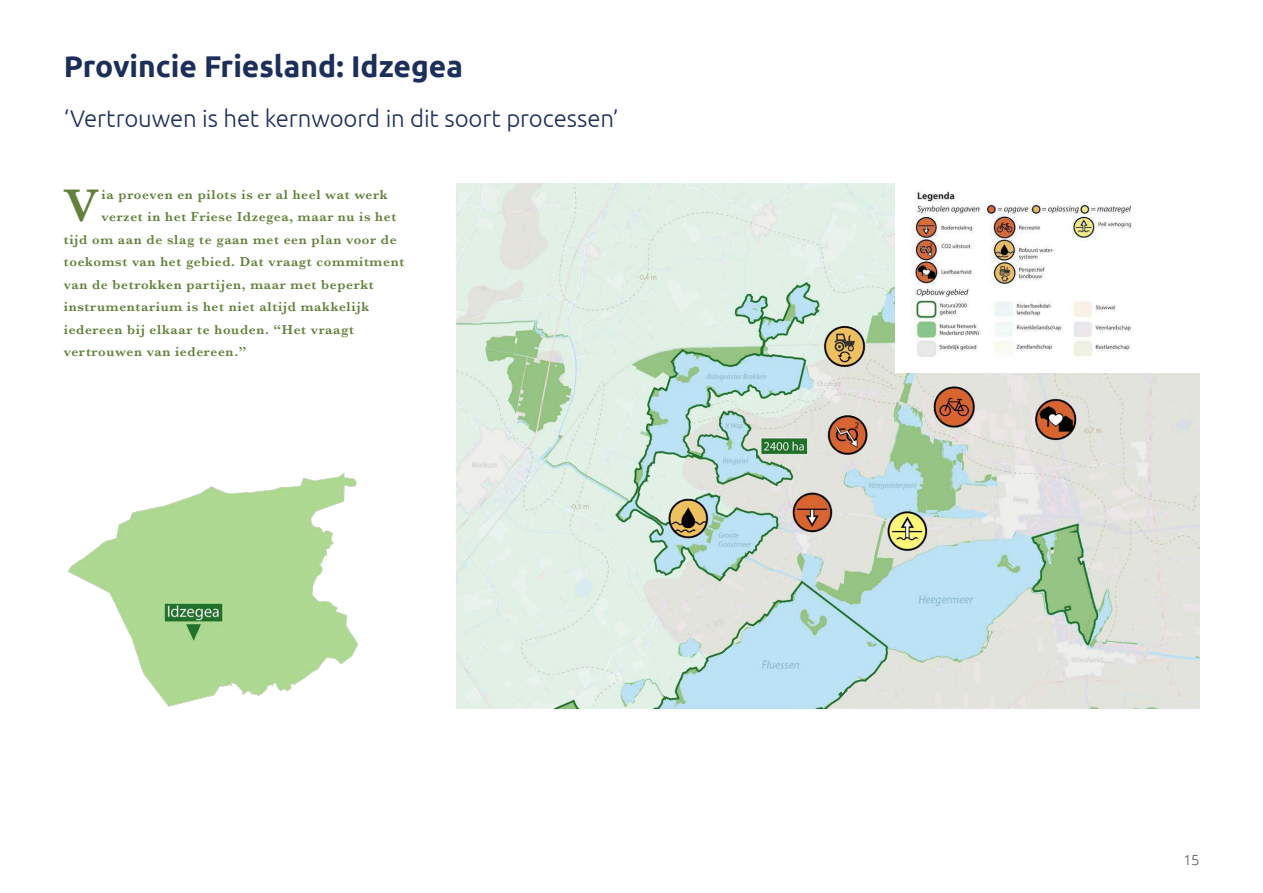
<style>
.page{position:relative;width:1263px;height:893px;background:#fff}
.page>*{position:absolute;margin:0;border:0;box-sizing:border-box;transform-origin:0 0}
.t1{font:600 47.55px "Baskerville";color:#62813b}
.t2{font:700 30px "Ubuntu";color:#1c2e5a}
.t3{font:300 24px "Ubuntu";letter-spacing:-.005em;color:#1c2e5a}
.t4{font:600 13.5px "Baskerville";letter-spacing:.05em;color:#62813b}
.t5{font:300 13.5px "Open Sans";color:#221f1f}
</style>
<div class="page">
<img style="left:68px;top:473px;width:291px;height:234px">
<img style="left:456px;top:183px;width:743px;height:525px">
<img style="left:895px;top:183px;width:304px;height:189px">
<h2 class="t2" style="left:64px;top:54px;width:401px">Provincie Friesland: Idzegea</h2>
<h3 class="t3" style="left:64px;top:108px;width:556px">‘Vertrouwen is het kernwoord in dit soort processen’</h3>
<h1 class="t1" style="left:63px;top:189px;width:38px">V</h1>
<p class="t4" style="left:102px;top:190px;width:288px">ia proeven en pilots is er al heel wat werk</p>
<p class="t4" style="left:102px;top:212px;width:296px">verzet in het Friese Idzegea, maar nu is het</p>
<p class="t4" style="left:64px;top:235px;width:334px">tijd om aan de slag te gaan met een plan voor de</p>
<p class="t4" style="left:64px;top:257px;width:342px">toekomst van het gebied. Dat vraagt commitment</p>
<p class="t4" style="left:64px;top:280px;width:312px">van de betrokken partijen, maar met beperkt</p>
<p class="t4" style="left:64px;top:302px;width:307px">instrumentarium is het niet altijd makkelijk</p>
<p class="t4" style="left:64px;top:325px;width:292px">iedereen bij elkaar te houden. “Het vraagt</p>
<p class="t4" style="left:64px;top:347px;width:184px">vertrouwen van iedereen.”</p>
<p class="t5" style="left:1184px;top:852px;width:17px">15</p>
</div>
